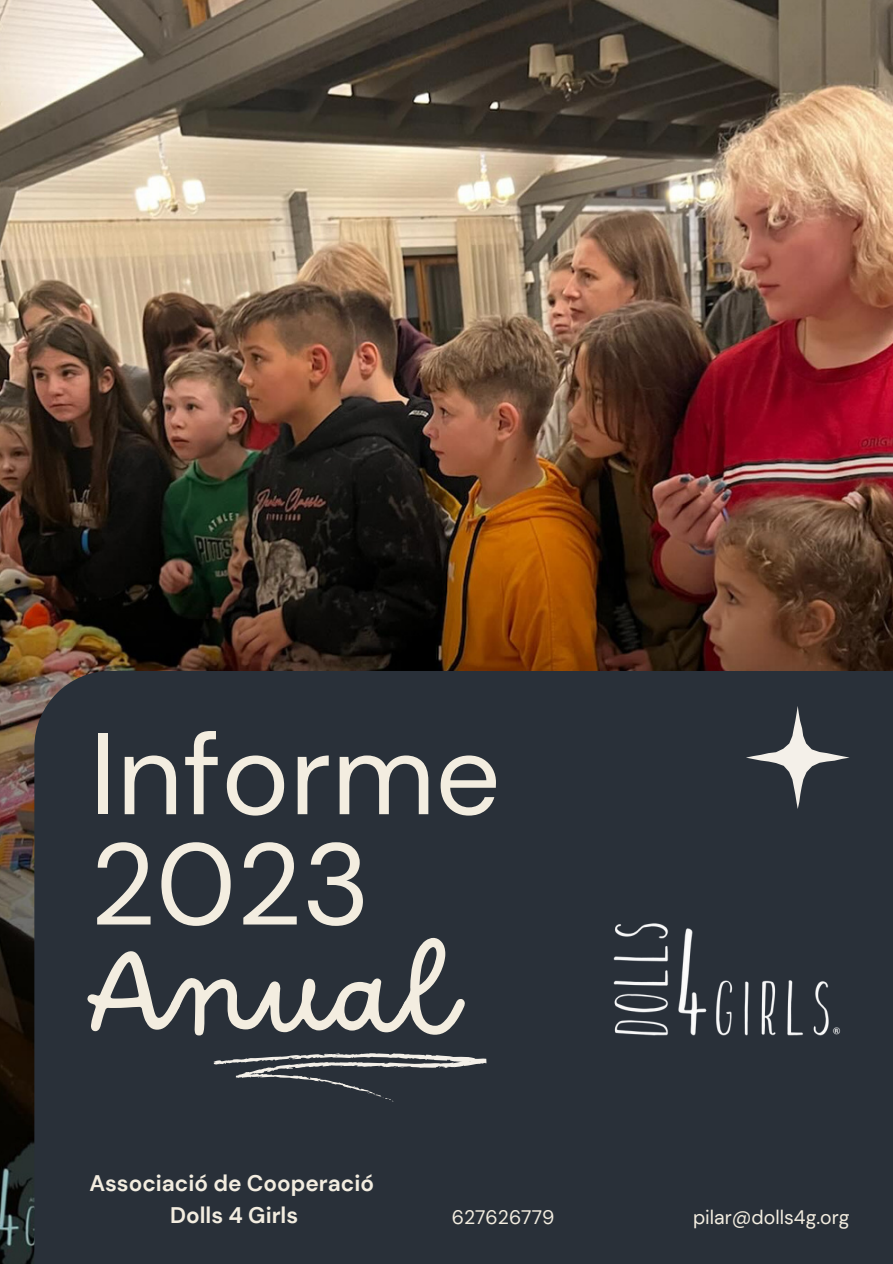
<style>
.page{position:relative;width:893px;height:1264px;background:#fff}
.page>*{position:absolute;margin:0;border:0;box-sizing:border-box;transform-origin:0 0}
.t1{font:126px "DO Script Regular";color:#f3ede0}
.t2{font:115.5px/110.2px "DM Sans";color:#f3ede0}
.t3{font:700 22.5px/31.5px "DM Sans";color:#f3ede0;text-align:center}
.t4{font:19.5px "DM Sans";color:#f3ede0}
</style>
<div class="page">
<img style="left:0;top:0;width:892px;height:1263px">
<div style="left:34px;top:670px;width:858px;height:593px;background:#293039"></div>
<svg style="left:213px;top:1052px;width:273px;height:49px;background:#484d53"></svg>
<svg style="left:745px;top:706px;width:104px;height:103px;background:#4b5056"></svg>
<img style="left:592px;top:901px;width:257px;height:151px">
<h1 class="t2" style="left:90px;top:719px;width:412px">Informe<br>2023</h1>
<h1 class="t1" style="left:90px;top:918px;width:371px">Anual</h1>
<p class="t3" style="left:89px;top:1167px;width:286px">Associació de Cooperació<br>Dolls 4 Girls</p>
<h2 class="t4" style="left:451px;top:1204px;width:104px">627626779</h2>
<p class="t4" style="left:693px;top:1204px;width:158px">pilar@dolls4g.org</p>
</div>
